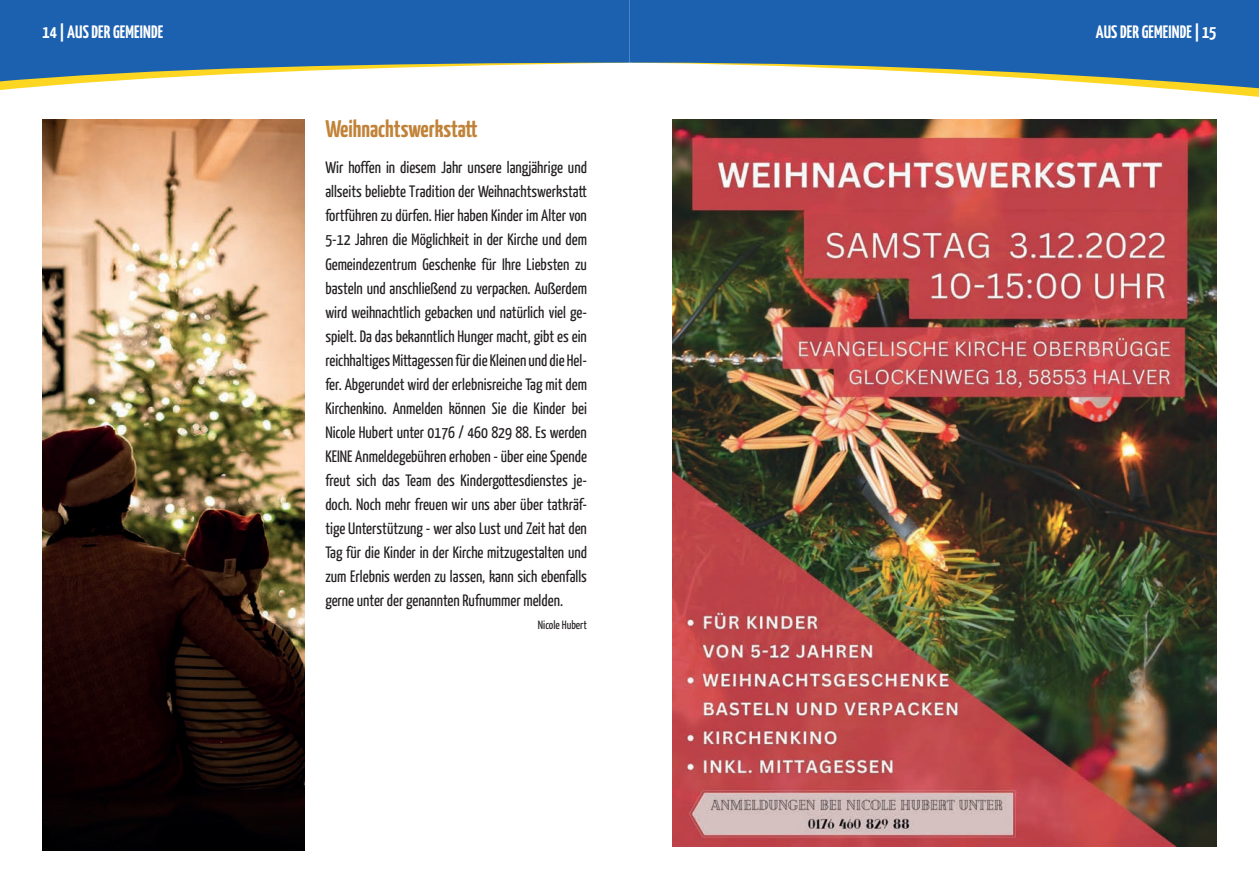
<style>
.page{position:relative;width:1259px;height:893px;background:#fff}
.page>*{position:absolute;margin:0;border:0;box-sizing:border-box;transform-origin:0 0}
.t1{font:700 24px "Yanone Kaffeesatz";color:#c18339}
.t2{font:700 18px "Yanone Kaffeesatz";letter-spacing:.01em;color:#fff}
.t3{font:16.5px/24px "Yanone Kaffeesatz";color:#231f20;text-align:justify}
.t4{font:12px "Yanone Kaffeesatz";color:#231f20}
</style>
<div class="page">
<img style="left:672px;top:119px;width:544px;height:728px">
<img style="left:43px;top:119px;width:261px;height:731px">
<svg style="left:1172px;top:89px;width:87px;height:8px"></svg>
<svg style="left:629px;top:0;width:630px;height:89px;fill:#1c61af"></svg>
<svg style="left:0;top:83px;width:80px;height:7px"></svg>
<svg style="left:0;top:0;width:629px;height:83px;background:#447bb2"></svg>
<p class="t2" style="left:43px;top:21px;width:122px">14 | AUS DER GEMEINDE</p>
<p class="t2" style="left:1095px;top:21px;width:122px">AUS DER GEMEINDE | 15</p>
<h1 class="t1" style="left:325px;top:114px;width:154px">Weihnachtswerkstatt</h1>
<p class="t3" style="left:325px;top:155px;width:263px">Wir hoffen in diesem Jahr unsere langjährige und allseits beliebte Tradition der Weihnachtswerkstatt fortführen zu dürfen. Hier haben Kinder im Alter von 5-12 Jahren die Möglichkeit in der Kirche und dem Gemeindezentrum Geschenke für Ihre Liebsten zu basteln und anschließend zu verpacken. Außerdem wird weihnachtlich gebacken und natürlich viel ge&shy;spielt. Da das bekanntlich Hunger macht, gibt es ein reichhaltiges Mittagessen für die Kleinen und die Hel&shy;fer. Abgerundet wird der erlebnisreiche Tag mit dem Kirchenkino. Anmelden können Sie die Kinder bei Nicole Hubert unter 0176 / 460 829 88. Es werden KEINE Anmeldegebühren erhoben - über eine Spende freut sich das Team des Kindergottesdienstes je&shy;doch. Noch mehr freuen wir uns aber über tatkräf&shy;tige Unterstützung - wer also Lust und Zeit hat den Tag für die Kinder in der Kirche mitzugestalten und zum Erlebnis werden zu lassen, kann sich ebenfalls gerne unter der genannten Rufnummer melden.</p>
<p class="t4" style="left:538px;top:617px;width:50px">Nicole Hubert</p>
</div>
